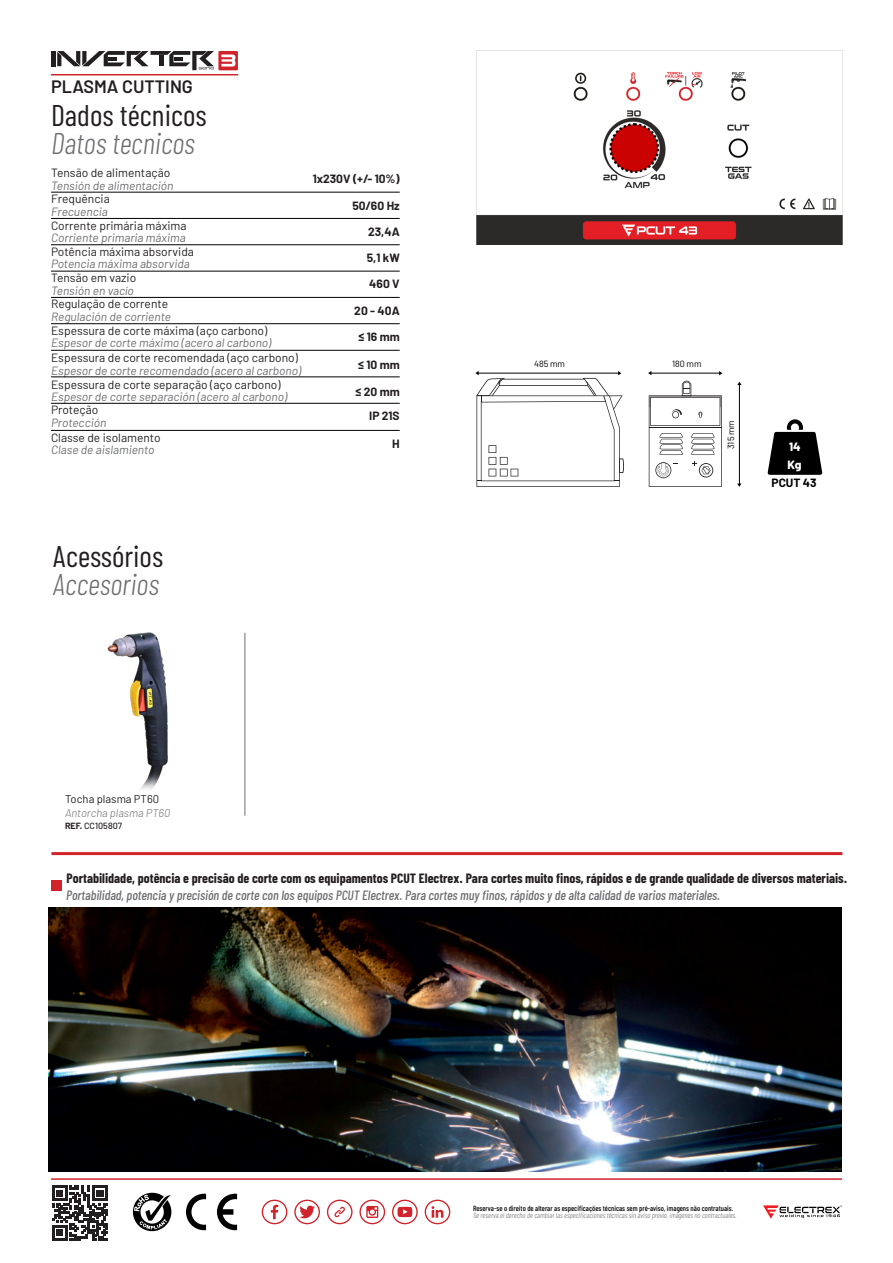
<style>
.page{position:relative;width:893px;height:1263px;background:#fff}
.page>*{position:absolute;margin:0;border:0;box-sizing:border-box;transform-origin:0 0}
.Corpo_texto_ES{font:30px "Barlow Condensed";color:#231f20}
.Corpo_texto_ES-2{font:italic 300 30px "Barlow Condensed";color:#6c6d70}
.Corpo_texto_ES-3{font:600 18px "Barlow";color:#231f20}
.Corpo_texto_ES-4{font:700 13.5px "Barlow Condensed";color:#231f20}
.Corpo_texto_ES-5{font:italic 500 13.5px "Barlow Condensed";color:#6c6d70}
.t1{font:italic 12px "Barlow";color:#6c6d70}
.t2{font:12px "Barlow";color:#231f20}
.Corpo_texto_ES-6{font:700 12px "Barlow";color:#231f20}
.Corpo_texto_ES-7{font:700 12px "Barlow";color:#000}
.t3{font:800 12px "Barlow";color:#fff}
.t4{font:italic 300 11.25px "Barlow";color:#6c6d70}
.t5{font:11.25px "Barlow";color:#231f20}
.t6{font:9px "Barlow";color:#000}
.t7{font:500 9px "Barlow";color:#231f20}
.t8{font:italic 300 7.5px "Barlow Condensed";color:#6c6d70}
.t9{font:500 7.5px "Barlow Condensed";color:#000}
.s1{font-weight:700}
</style>
<div class="page">
<hr style="left:51px;top:74px;width:187px;height:1px;background:#d1232a">
<hr style="left:51px;top:51px;width:4px;height:15px;background:#231f20">
<svg style="left:57px;top:51px;width:181px;height:19px"></svg>
<svg style="left:133px;top:1193px;width:39px;height:38px"></svg>
<svg style="left:186px;top:1194px;width:20px;height:36px"></svg>
<svg style="left:217px;top:1194px;width:20px;height:36px"></svg>
<svg style="left:262px;top:1199px;width:25px;height:25px"></svg>
<svg style="left:294px;top:1199px;width:26px;height:25px"></svg>
<svg style="left:425px;top:1199px;width:25px;height:25px"></svg>
<svg style="left:392px;top:1199px;width:26px;height:25px"></svg>
<svg style="left:359px;top:1199px;width:26px;height:25px"></svg>
<svg style="left:327px;top:1199px;width:26px;height:25px"></svg>
<hr style="left:51px;top:1178px;width:791px;height:2px;background:#d1232a">
<hr style="left:245px;top:633px;width:1px;height:183px;background:#6c6d70">
<svg style="left:763px;top:1205px;width:79px;height:13px"></svg>
<hr style="left:51px;top:852px;width:791px;height:3px;background:#d1232a">
<div style="left:51px;top:880px;width:11px;height:11px;background:#d1232a"></div>
<img style="left:476px;top:50px;width:367px;height:194px">
<img style="left:49px;top:907px;width:793px;height:265px">
<svg style="left:649px;top:381px;width:73px;height:106px"></svg>
<svg style="left:52px;top:1185px;width:56px;height:56px"></svg>
<img style="left:107px;top:632px;width:61px;height:158px">
<hr style="left:51px;top:192px;width:349px;height:1px;background:#000">
<hr style="left:51px;top:218px;width:349px;height:1px;background:#000">
<hr style="left:51px;top:244px;width:349px;height:1px;background:#000">
<hr style="left:51px;top:271px;width:349px;height:1px;background:#000">
<hr style="left:51px;top:297px;width:349px;height:1px;background:#000">
<hr style="left:51px;top:323px;width:349px;height:1px;background:#000">
<hr style="left:51px;top:350px;width:349px;height:1px;background:#000">
<hr style="left:51px;top:377px;width:349px;height:1px;background:#000">
<hr style="left:51px;top:403px;width:349px;height:1px;background:#000">
<hr style="left:51px;top:430px;width:349px;height:1px;background:#000">
<hr style="left:650px;top:373px;width:71px;height:1px;background:#000">
<hr style="left:739px;top:384px;width:1px;height:100px;background:#000">
<svg style="left:475px;top:371px;width:149px;height:116px"></svg>
<svg style="left:767px;top:419px;width:55px;height:56px"></svg>
<p class="Corpo_texto_ES-3" style="left:51px;top:76px;width:143px">PLASMA CUTTING</p>
<p class="Corpo_texto_ES" style="left:51px;top:97px;width:157px">Dados técnicos</p>
<p class="Corpo_texto_ES-2" style="left:51px;top:125px;width:145px">Datos tecnicos</p>
<p class="t2" style="left:51px;top:165px;width:121px">Tensão de alimentação</p>
<p class="t1" style="left:51px;top:178px;width:124px">Tensión de alimentación</p>
<p class="t2" style="left:51px;top:191px;width:60px">Frequência</p>
<p class="t1" style="left:51px;top:204px;width:58px">Frecuencia</p>
<p class="t2" style="left:51px;top:218px;width:137px">Corrente primária máxima</p>
<p class="t1" style="left:51px;top:230px;width:136px">Corriente primaria máxima</p>
<p class="t2" style="left:51px;top:244px;width:144px">Potência máxima absorvida</p>
<p class="t1" style="left:51px;top:257px;width:140px">Potencia máxima absorvida</p>
<p class="t2" style="left:51px;top:271px;width:87px">Tensão em vazio</p>
<p class="t1" style="left:51px;top:283px;width:84px">Tensión en vacío</p>
<p class="t2" style="left:51px;top:297px;width:119px">Regulação de corrente</p>
<p class="t1" style="left:51px;top:309px;width:122px">Regulación de corriente</p>
<p class="t2" style="left:51px;top:350px;width:248px">Espessura de corte recomendada (aço carbono)</p>
<p class="t2" style="left:51px;top:377px;width:231px">Espessura de corte separação (aço carbono)</p>
<p class="t2" style="left:51px;top:323px;width:218px">Espessura de corte máxima (aço carbono)</p>
<p class="t1" style="left:51px;top:336px;width:222px">Espesor de corte máximo (acero al carbono)</p>
<p class="t1" style="left:51px;top:363px;width:252px">Espesor de corte recomendado (acero al carbono)</p>
<p class="t1" style="left:51px;top:390px;width:238px">Espesor de corte separación (acero al carbono)</p>
<p class="t2" style="left:51px;top:430px;width:111px">Classe de isolamento</p>
<p class="t1" style="left:51px;top:442px;width:105px">Clase de aislamiento</p>
<p class="t2" style="left:51px;top:403px;width:49px">Proteção</p>
<p class="t1" style="left:51px;top:415px;width:57px">Protección</p>
<p class="Corpo_texto_ES-6" style="left:313px;top:171px;width:88px">1x230V (+/- 10%)</p>
<p class="Corpo_texto_ES-6" style="left:352px;top:198px;width:49px">50/60 Hz</p>
<p class="Corpo_texto_ES-6" style="left:368px;top:224px;width:33px">23,4A</p>
<p class="Corpo_texto_ES-6" style="left:367px;top:251px;width:34px">5,1 kW</p>
<p class="Corpo_texto_ES-6" style="left:369px;top:277px;width:32px">460 V</p>
<p class="Corpo_texto_ES-6" style="left:354px;top:303px;width:47px">20 - 40A</p>
<p class="Corpo_texto_ES-6" style="left:359px;top:330px;width:43px">≤ 16 mm</p>
<p class="Corpo_texto_ES-6" style="left:358px;top:357px;width:43px">≤ 10 mm</p>
<p class="Corpo_texto_ES-6" style="left:355px;top:384px;width:46px">≤ 20 mm</p>
<p class="Corpo_texto_ES-6" style="left:369px;top:409px;width:32px">IP 21S</p>
<p class="Corpo_texto_ES-6" style="left:392px;top:436px;width:9px">H</p>
<p class="Corpo_texto_ES" style="left:52px;top:537px;width:112px">Acessórios</p>
<p class="Corpo_texto_ES-2" style="left:52px;top:565px;width:108px">Accesorios</p>
<p class="t5" style="left:65px;top:792px;width:96px">Tocha plasma PT60</p>
<p class="t4" style="left:65px;top:805px;width:107px">Antorcha plasma PT60</p>
<p class="t7" style="left:65px;top:821px;width:59px"><span class="s1">REF.</span> CC105807</p>
<p class="t6" style="left:534px;top:359px;width:32px">485 mm</p>
<p class="t6" style="left:672px;top:359px;width:31px">180 mm</p>
<p class="t6" style="left:725px;top:449px;width:30px;rotate:-90deg">315 mm</p>
<p class="t3" style="left:789px;top:440px;width:13px">14</p>
<p class="t3" style="left:788px;top:457px;width:15px">Kg</p>
<p class="Corpo_texto_ES-7" style="left:771px;top:475px;width:47px">PCUT 43</p>
<p class="Corpo_texto_ES-4" style="left:67px;top:870px;width:782px">Portabilidade, potência e precisão de corte com os equipamentos PCUT Electrex. Para cortes muito finos, rápidos e de grande qualidade de diversos materiais.</p>
<p class="Corpo_texto_ES-5" style="left:66px;top:887px;width:655px">Portabilidad, potencia y precisión de corte con los equipos PCUT Electrex. Para cortes muy finos, rápidos y de alta calidad de varios materiales.</p>
<p class="t9" style="left:473px;top:1203px;width:262px">Reserva-se o direito de alterar as especificações técnicas sem pré-aviso, imagens não contratuais.</p>
<p class="t8" style="left:473px;top:1211px;width:265px">Se reserva el derecho de cambiar las especificaciones técnicas sin aviso previo, imágenes no contractuales.</p>
</div>
